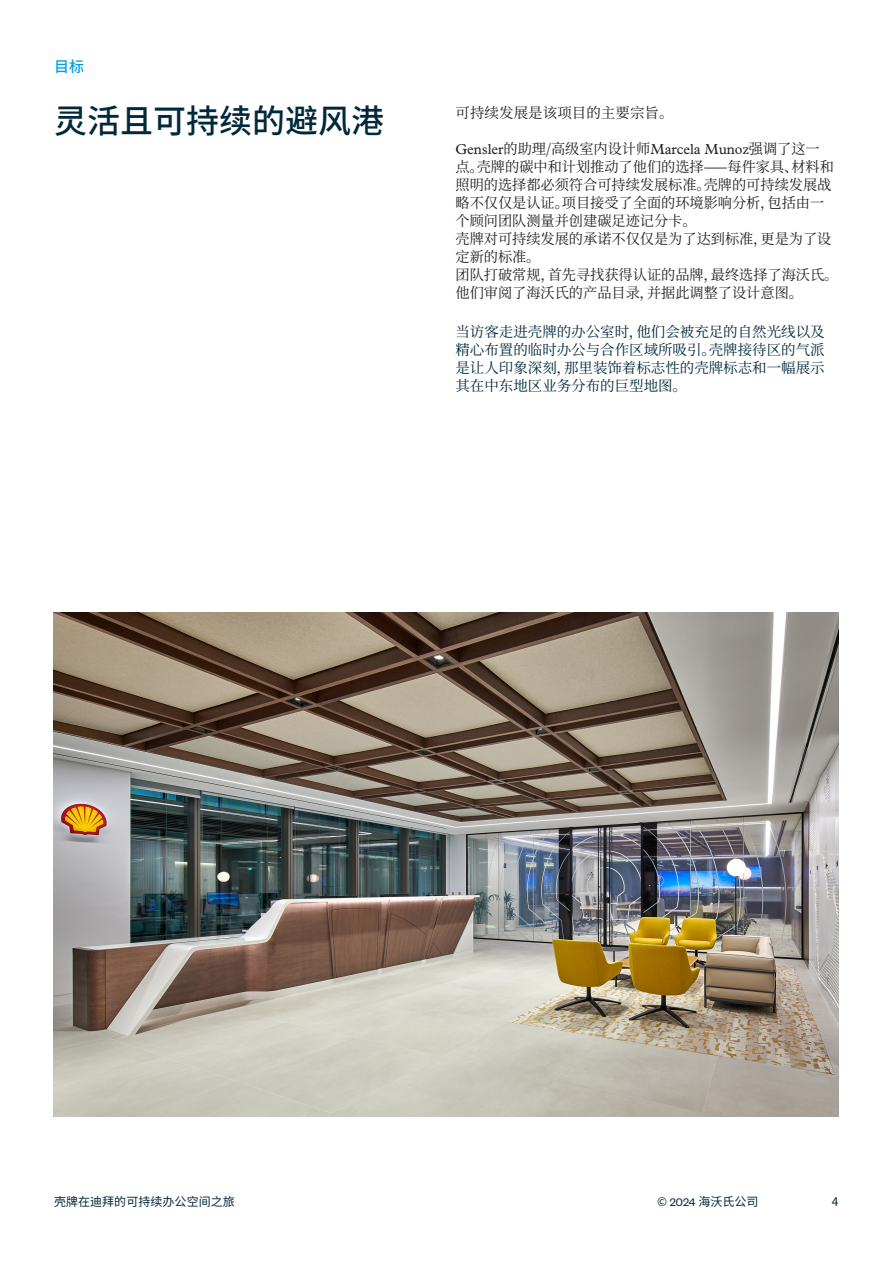
<style>
.page{position:relative;width:893px;height:1263px;background:#fff}
.page>*{position:absolute;margin:0;border:0;box-sizing:border-box;transform-origin:0 0}
.Founders_Large_Title_22_24pt{font:500 33px "Noto Sans CJ Ksc";color:#00293b}
.Founders_Standard_Text_10_12pt{font:500 15px "Noto Sans CJ Ksc";color:#00a1e2}
.Founders_Subtext_8_10pt{font:14.4px/18px "Noto Serif CJ Ksc";color:#231f20}
.Plantin_Standard_Text_9_65_12pt{font:14.4px/18px "Noto Serif CJ Ksc";color:#00293b;text-align:justify}
.t1{font:12px "Noto Sans CJ Ksc";letter-spacing:.005em;color:#00293b}
.s1{font-family:"Plantin MT Pro"}
.s2{font-family:"Founders Grotesk"}
</style>
<div class="page">
<img style="left:53px;top:612px;width:785px;height:504px">
<p class="Founders_Standard_Text_10_12pt" style="left:54px;top:58px;width:32px">目标</p>
<p class="Founders_Large_Title_22_24pt" style="left:54px;top:102px;width:331px">灵活且可持续的避风港</p>
<p class="Founders_Subtext_8_10pt" style="left:455px;top:104px;width:219px">可持续发展是该项目的主要宗旨。</p>
<p class="Founders_Subtext_8_10pt" style="left:455px;top:140px;width:380px"><span class="s1">Gensler</span>的助理/高级室内设计师<span class="s1">Marcela Munoz</span>强调了这一点。壳牌的碳中和计划推动了他们的选择——每件家具、材料和照明的选择都必须符合可持续发展标准。壳牌的可持续发展战略不仅仅是认证。项目接受了全面的环境影响分析，包括由一个顾问团队测量并创建碳足迹记分卡。</p>
<p class="Founders_Subtext_8_10pt" style="left:455px;top:230px;width:377px">壳牌对可持续发展的承诺不仅仅是为了达到标准，更是为了设定新的标准。</p>
<p class="Founders_Subtext_8_10pt" style="left:455px;top:266px;width:384px">团队打破常规，首先寻找获得认证的品牌，最终选择了海沃氏。他们审阅了海沃氏的产品目录，并据此调整了设计意图。</p>
<p class="Plantin_Standard_Text_9_65_12pt" style="left:455px;top:323px;width:371px">当访客走进壳牌的办公室时，他们会被充足的自然光线以及精心布置的临时办公与合作区域所吸引。壳牌接待区的气派是让人印象深刻，那里装饰着标志性的壳牌标志和一幅展示其在中东地区业务分布的巨型地图。</p>
<p class="t1" style="left:54px;top:1195px;width:182px">壳牌在迪拜的可持续办公空间之旅</p>
<p class="t1" style="left:657px;top:1195px;width:103px">© <span class="s2">2024</span> 海沃氏公司</p>
<p class="t1" style="left:832px;top:1195px;width:8px">4</p>
</div>
